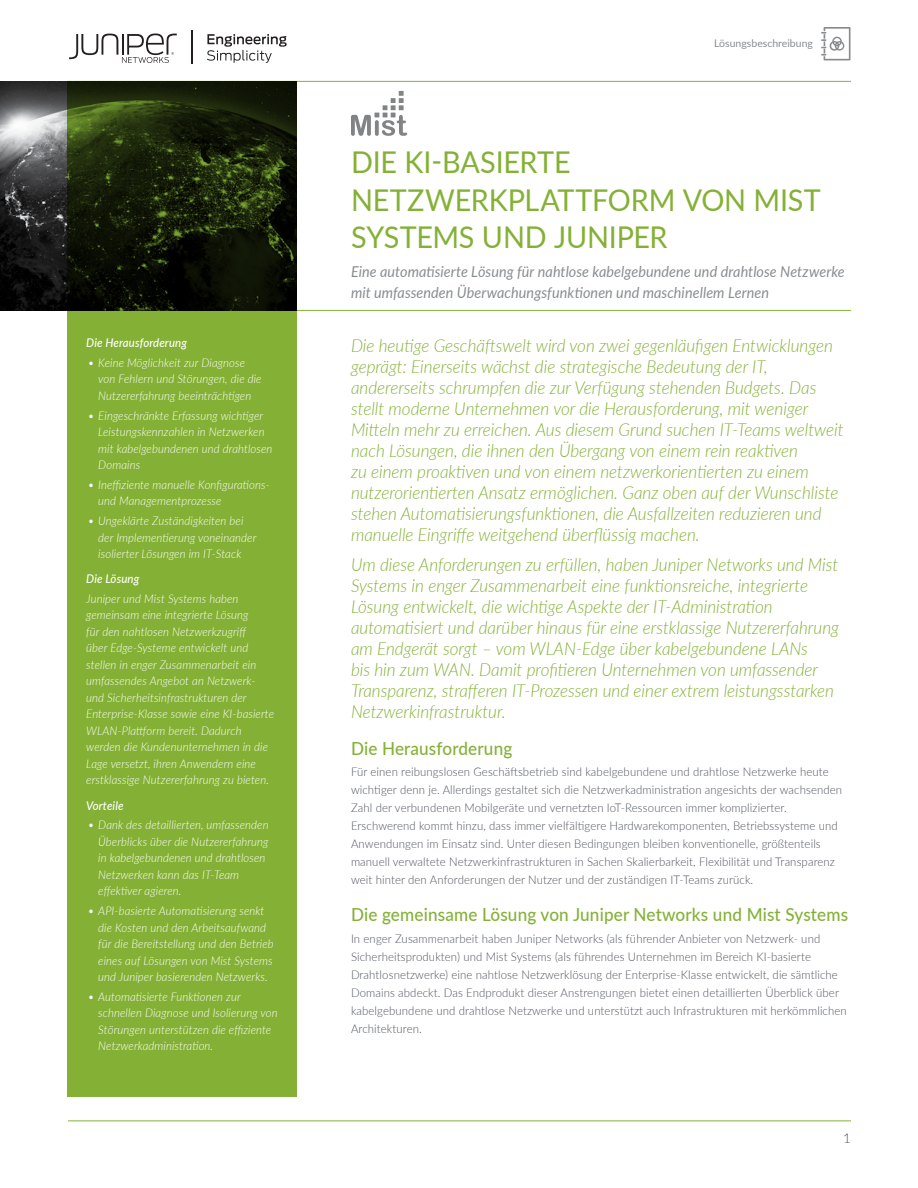
<style>
.page{position:relative;width:918px;height:1188px;background:#fff}
.page>*{position:absolute;margin:0;border:0;box-sizing:border-box;transform-origin:0 0}
.t1{font:30px/37.5px "Lato";letter-spacing:-.005em;color:#84b135;scale:.96 1}
.t2{font:italic 300 18px/21px "Lato";color:#84b135;scale:.95 1}
.t3{font:500 18px "Lato";letter-spacing:.01em;color:#84b135;scale:.95 1}
.t4{font:italic 15px/21px "Lato";letter-spacing:.005em;color:#898d90;scale:.96 1}
.t5{font:300 13.5px "Lato";color:#4d525a}
.t6{font:italic 300 12px/16.5px "Lato";letter-spacing:.01em;color:#fff;scale:.95 1}
.t7{font:300 12px/18px "Lato";letter-spacing:.01em;color:#4d525a;scale:.95 1}
.t8{font:italic 500 12px "Lato";letter-spacing:.01em;color:#fff;scale:.95 1}
.t9{font:10.5px "Lato";color:#898d90}
</style>
<div class="page">
<hr style="left:68px;top:81px;width:783px;height:1px;background:#84b135">
<hr style="left:257px;top:310px;width:594px;height:1px;background:#84b135">
<img style="left:0;top:81px;width:68px;height:230px">
<svg style="left:68px;top:81px;width:229px;height:1015px;background:#6b8f2b"></svg>
<hr style="left:68px;top:1120px;width:783px;height:1px;background:#84b135">
<svg style="left:207px;top:34px;width:80px;height:29px"></svg>
<svg style="left:69px;top:34px;width:108px;height:29px"></svg>
<hr style="left:191px;top:30px;width:2px;height:34px;background:#231f20">
<svg style="left:821px;top:27px;width:29px;height:33px"></svg>
<svg style="left:351px;top:91px;width:56px;height:45px"></svg>
<p class="t8" style="left:86px;top:334px;width:107px">Die Herausforderung</p>
<p class="t6" style="left:98px;top:354px;width:173px;text-indent:-10px">• Keine Möglichkeit zur Diagnose von Fehlern und Störungen, die die<br>Nutzererfahrung beeinträchtigen</p>
<p class="t6" style="left:98px;top:407px;width:185px;text-indent:-10px">• Eingeschränkte Erfassung wichtiger<br>Leistungskennzahlen in Netzwerken mit kabelgebundenen und drahtlosen<br>Domains</p>
<p class="t6" style="left:98px;top:476px;width:182px;text-indent:-10px">• Ineffiziente manuelle Konfigurations&shy;und Managementprozesse</p>
<p class="t6" style="left:98px;top:512px;width:168px;text-indent:-10px">• Ungeklärte Zuständigkeiten bei der Implementierung voneinander isolierter Lösungen im IT-Stack</p>
<p class="t8" style="left:86px;top:570px;width:57px">Die Lösung</p>
<p class="t6" style="left:86px;top:590px;width:199px">Juniper und Mist Systems haben gemeinsam eine integrierte Lösung<br>für den nahtlosen Netzwerkzugriff<br>über Edge-Systeme entwickelt und stellen in enger Zusammenarbeit ein umfassendes Angebot an Netzwerk&shy;und Sicherheitsinfrastrukturen der Enterprise-Klasse sowie eine KI-basierte WLAN-Plattform bereit. Dadurch werden die Kundenunternehmen in die Lage versetzt, ihren Anwendern eine erstklassige Nutzererfahrung zu bieten.</p>
<p class="t8" style="left:86px;top:797px;width:41px">Vorteile</p>
<p class="t6" style="left:98px;top:816px;width:181px;text-indent:-10px">• Dank des detaillierten, umfassenden<br>Überblicks über die Nutzererfahrung in kabelgebundenen und drahtlosen<br>Netzwerken kann das IT-Team effektiver agieren.</p>
<p class="t6" style="left:98px;top:902px;width:186px;text-indent:-10px">• API-basierte Automatisierung senkt die Kosten und den Arbeitsaufwand für die Bereitstellung und den Betrieb eines auf Lösungen von Mist Systems und Juniper basierenden Netzwerks.</p>
<p class="t6" style="left:98px;top:988px;width:190px;text-indent:-10px">• Automatisierte Funktionen zur schnellen Diagnose und Isolierung von Störungen unterstützen die effiziente Netzwerkadministration.</p>
<p class="t9" style="left:714px;top:36px;width:100px">Lösungsbeschreibung</p>
<h1 class="t1" style="left:351px;top:142px;width:491px">DIE KI-BASIERTE<br>NETZWERKPLATTFORM VON MIST<br>SYSTEMS UND JUNIPER</h1>
<p class="t4" style="left:351px;top:261px;width:516px">Eine automatisierte Lösung für nahtlose kabelgebundene und drahtlose Netzwerke mit umfassenden Überwachungsfunktionen und maschinellem Lernen</p>
<p class="t2" style="left:351px;top:334px;width:520px">Die heutige Geschäftswelt wird von zwei gegenläufigen Entwicklungen geprägt: Einerseits wächst die strategische Bedeutung der IT, andererseits schrumpfen die zur Verfügung stehenden Budgets. Das stellt moderne Unternehmen vor die Herausforderung, mit weniger Mitteln mehr zu erreichen. Aus diesem Grund suchen IT-Teams weltweit nach Lösungen, die ihnen den Übergang von einem rein reaktiven<br>zu einem proaktiven und von einem netzwerkorientierten zu einem nutzerorientierten Ansatz ermöglichen. Ganz oben auf der Wunschliste stehen Automatisierungsfunktionen, die Ausfallzeiten reduzieren und manuelle Eingriffe weitgehend überflüssig machen.</p>
<p class="t2" style="left:351px;top:553px;width:515px">Um diese Anforderungen zu erfüllen, haben Juniper Networks und Mist Systems in enger Zusammenarbeit eine funktionsreiche, integrierte Lösung entwickelt, die wichtige Aspekte der IT-Administration automatisiert und darüber hinaus für eine erstklassige Nutzererfahrung am Endgerät sorgt – vom WLAN-Edge über kabelgebundene LANs<br>bis hin zum WAN. Damit profitieren Unternehmen von umfassender Transparenz, strafferen IT-Prozessen und einer extrem leistungsstarken Netzwerkinfrastruktur.</p>
<h2 class="t3" style="left:351px;top:735px;width:171px">Die Herausforderung</h2>
<p class="t7" style="left:351px;top:762px;width:519px">Für einen reibungslosen Geschäftsbetrieb sind kabelgebundene und drahtlose Netzwerke heute wichtiger denn je. Allerdings gestaltet sich die Netzwerkadministration angesichts der wachsenden Zahl der verbundenen Mobilgeräte und vernetzten IoT-Ressourcen immer komplizierter.<br>Erschwerend kommt hinzu, dass immer vielfältigere Hardwarekomponenten, Betriebssysteme und Anwendungen im Einsatz sind. Unter diesen Bedingungen bleiben konventionelle, größtenteils manuell verwaltete Netzwerkinfrastrukturen in Sachen Skalierbarkeit, Flexibilität und Transparenz weit hinter den Anforderungen der Nutzer und der zuständigen IT-Teams zurück.</p>
<h2 class="t3" style="left:351px;top:902px;width:525px">Die gemeinsame Lösung von Juniper Networks und Mist Systems</h2>
<p class="t7" style="left:351px;top:929px;width:523px">In enger Zusammenarbeit haben Juniper Networks (als führender Anbieter von Netzwerk- und Sicherheitsprodukten) und Mist Systems (als führendes Unternehmen im Bereich KI-basierte Drahtlosnetzwerke) eine nahtlose Netzwerklösung der Enterprise-Klasse entwickelt, die sämtliche Domains abdeckt. Das Endprodukt dieser Anstrengungen bietet einen detaillierten Überblick über kabelgebundene und drahtlose Netzwerke und unterstützt auch Infrastrukturen mit herkömmlichen Architekturen.</p>
<p class="t5" style="left:843px;top:1129px;width:9px">1</p>
</div>
